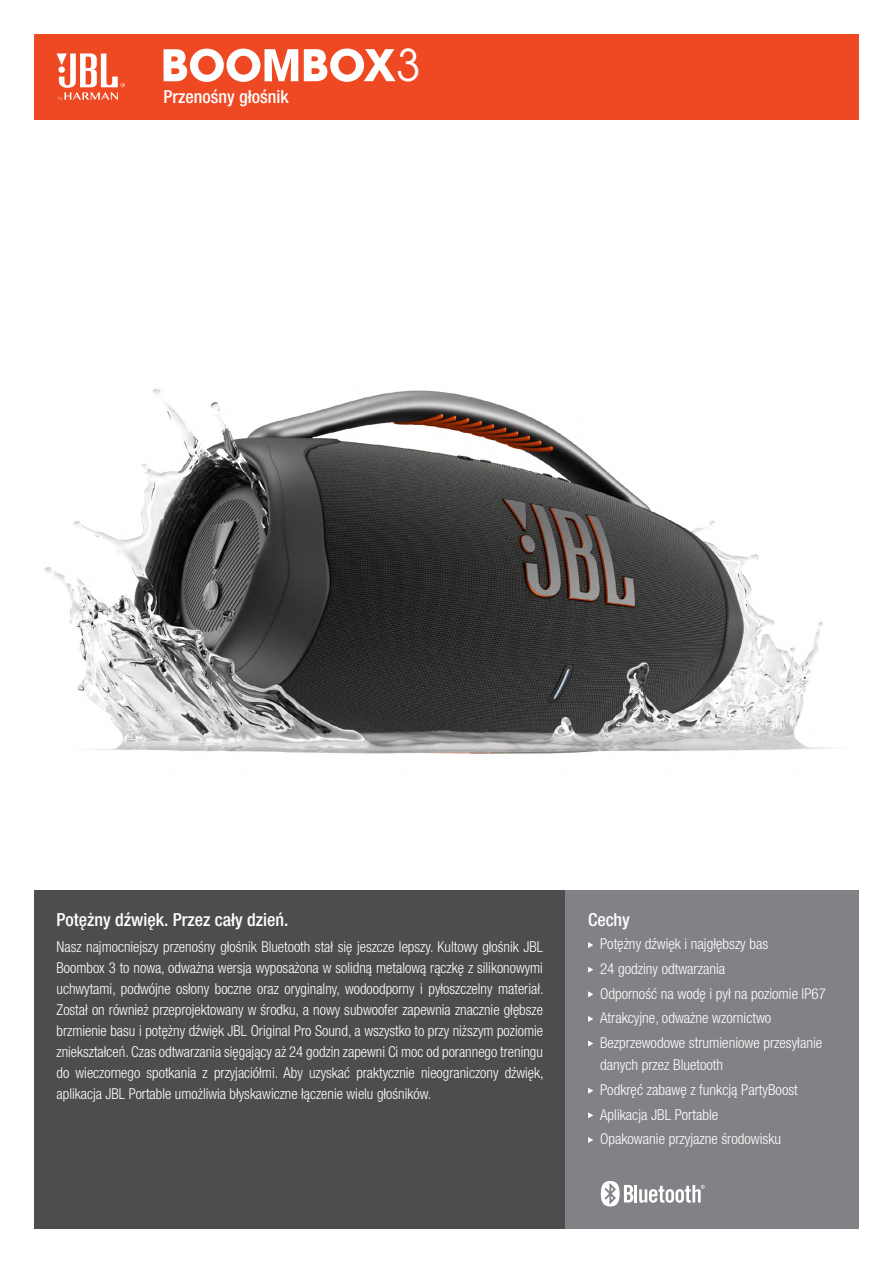
<style>
.page{position:relative;width:893px;height:1263px;background:#fff}
.page>*{position:absolute;margin:0;border:0;box-sizing:border-box;transform-origin:0 0}
.t1{font:48.15px "Avant Gard Goth EF";color:#fff}
.t2{font:500 condensed 18px "Helvetica Neue LT Pro";color:#fff}
.t3{font:300 condensed 15px/21px "Helvetica Neue LT Pro";color:#fff}
</style>
<div class="page">
<img style="left:34px;top:389px;width:825px;height:502px">
<div style="left:34px;top:891px;width:532px;height:338px;background:#4d4d4f"></div>
<div style="left:566px;top:891px;width:293px;height:338px;background:#808285"></div>
<svg style="left:588px;top:942px;width:5px;height:6px"></svg>
<svg style="left:588px;top:967px;width:5px;height:6px"></svg>
<svg style="left:588px;top:991px;width:5px;height:6px"></svg>
<svg style="left:588px;top:1016px;width:5px;height:6px"></svg>
<svg style="left:588px;top:1040px;width:5px;height:6px"></svg>
<svg style="left:588px;top:1088px;width:5px;height:6px"></svg>
<svg style="left:588px;top:1112px;width:5px;height:6px"></svg>
<svg style="left:588px;top:1137px;width:5px;height:6px"></svg>
<div style="left:34px;top:34px;width:825px;height:85px;background:#ef4923"></div>
<svg style="left:57px;top:53px;width:68px;height:48px"></svg>
<svg style="left:601px;top:1181px;width:104px;height:25px"></svg>
<svg style="left:304px;top:49px;width:92px;height:33px"></svg>
<svg style="left:164px;top:49px;width:134px;height:33px"></svg>
<p class="t2" style="left:163px;top:86px;width:127px">Przenośny głośnik</p>
<h1 class="t1" style="left:396px;top:37px;width:26px">3</h1>
<p class="t2" style="left:57px;top:909px;width:233px">Potężny dźwięk. Przez cały dzień.</p>
<p class="t3" style="left:57px;top:936px;width:489px;text-align:justify">Nasz najmocniejszy przenośny głośnik Bluetooth stał się jeszcze lepszy. Kultowy głośnik JBL Boombox 3 to nowa, odważna wersja wyposażona w solidną metalową rączkę z silikonowymi uchwytami, podwójne osłony boczne oraz oryginalny, wodoodporny i pyłoszczelny materiał.<br>Został on również przeprojektowany w środku, a nowy subwoofer zapewnia znacznie głębsze brzmienie basu i potężny dźwięk JBL Original Pro Sound, a wszystko to przy niższym poziomie zniekształceń. Czas odtwarzania sięgający aż 24 godzin zapewni Ci moc od porannego treningu do wieczornego spotkania z przyjaciółmi. Aby uzyskać praktycznie nieograniczony dźwięk, aplikacja JBL Portable umożliwia błyskawiczne łączenie wielu głośników.</p>
<p class="t2" style="left:588px;top:909px;width:43px">Cechy</p>
<p class="t3" style="left:600px;top:932px;width:227px;line-height:24.6px">Potężny dźwięk i najgłębszy bas<br>24 godziny odtwarzania<br>Odporność na wodę i pył na poziomie IP67<br>Atrakcyjne, odważne wzornictwo Bezprzewodowe strumieniowe przesyłanie</p>
<p class="t3" style="left:600px;top:1053px;width:199px;line-height:24.6px">danych przez Bluetooth<br>Podkręć zabawę z funkcją PartyBoost<br>Aplikacja JBL Portable<br>Opakowanie przyjazne środowisku</p>
</div>
